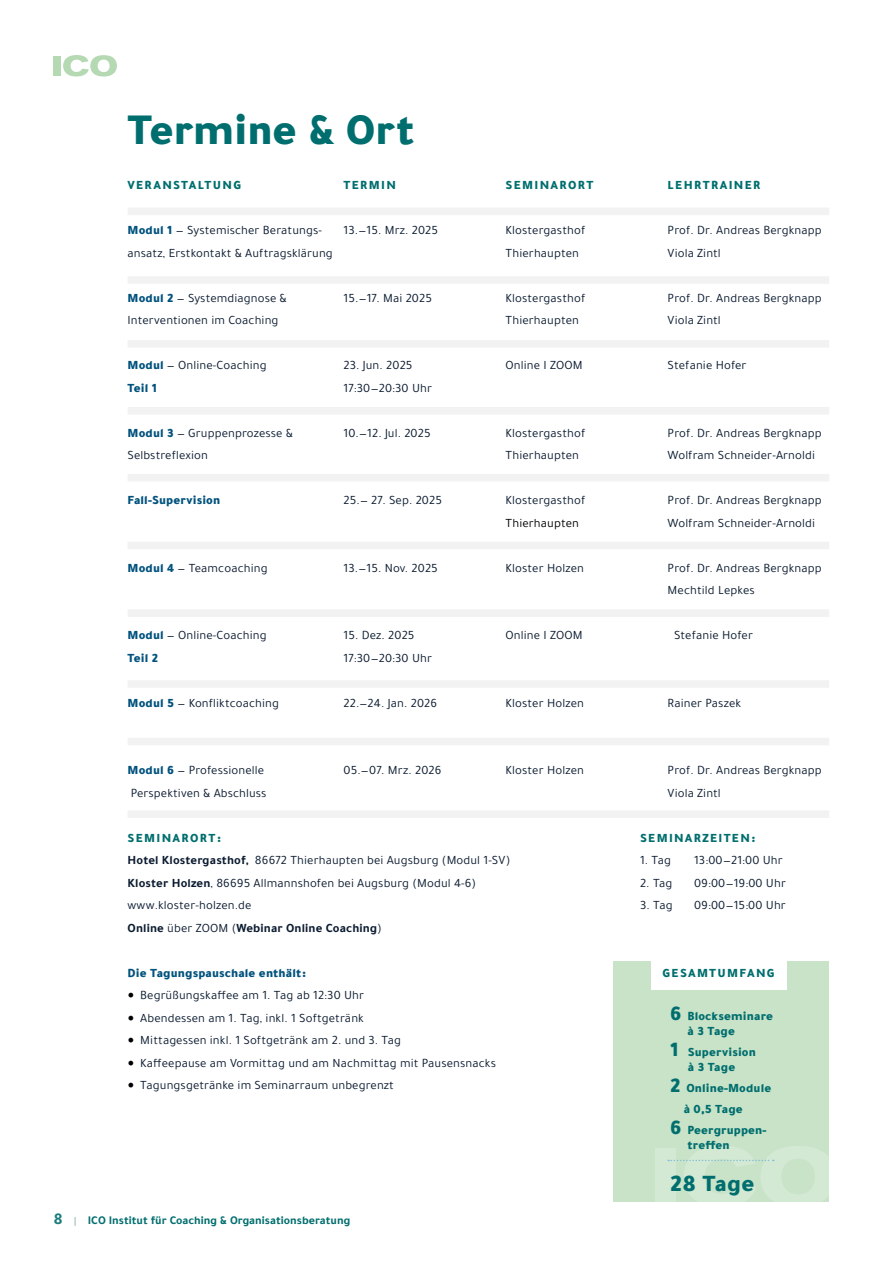
<style>
.page{position:relative;width:893px;height:1263px;background:#fff}
.page>*{position:absolute;margin:0;border:0;box-sizing:border-box;transform-origin:0 0}
.t1{font:900 45px "Tajawal";color:#006e6e}
.t2{font:900 24px "Tajawal";letter-spacing:.01em;color:#006e6e}
.t3{font:12.75px/22.5px "Tajawal";letter-spacing:.01em;color:#0b1b30}
.t4{font:900 12.75px/15px "Tajawal";letter-spacing:.01em;color:#006e6e}
.t5{font:900 12.75px "Tajawal";letter-spacing:.1em;color:#006e6e}
.t6{font:900 12.75px "Tajawal";letter-spacing:.01em;color:#00527d}
.t7{font:900 12.75px "Tajawal";letter-spacing:.05em;color:#006e6e}
.t8{font:12.75px "Tajawal";letter-spacing:.01em;color:#000}
.t9{font:700 12px "Tajawal";color:#006e6e}
.s1{font-weight:900;color:#00527d}
.s2{font-weight:900;color:#006e6e}
.s3{font-weight:700}
.s4{font-family:"Minion Pro";font-size:18px;color:#000}
.s5{font-size:16.5px;color:#1a7d7c}
.s6{font-size:10.5px;color:#a7c8b8}
.s7{font-size:21px}
</style>
<div class="page">
<div style="left:53px;top:56px;width:7px;height:20px;background:#b5d9b3"></div>
<svg style="left:63px;top:55px;width:54px;height:21px"></svg>
<div style="left:613px;top:961px;width:216px;height:240px;background:#c9e3c8"></div>
<div style="left:655px;top:1148px;width:21px;height:53px;background:#d3e9d3"></div>
<div style="left:651px;top:955px;width:135px;height:34px;background:#fff"></div>
<svg style="left:668px;top:1146px;width:161px;height:55px"></svg>
<div style="left:128px;top:208px;width:701px;height:7px;background:#f2f2f2"></div>
<div style="left:128px;top:340px;width:701px;height:8px;background:#f2f2f2"></div>
<div style="left:128px;top:474px;width:701px;height:7px;background:#f2f2f2"></div>
<div style="left:128px;top:542px;width:701px;height:7px;background:#f2f2f2"></div>
<div style="left:128px;top:407px;width:701px;height:7px;background:#f2f2f2"></div>
<div style="left:128px;top:276px;width:701px;height:8px;background:#f2f2f2"></div>
<div style="left:128px;top:609px;width:701px;height:8px;background:#f2f2f2"></div>
<div style="left:128px;top:680px;width:701px;height:8px;background:#f2f2f2"></div>
<div style="left:128px;top:810px;width:701px;height:8px;background:#f2f2f2"></div>
<div style="left:128px;top:738px;width:701px;height:7px;background:#f2f2f2"></div>
<h1 class="t1" style="left:128px;top:91px;width:289px">Termine &amp; Ort</h1>
<p class="t5" style="left:128px;top:174px;width:115px">VERANSTALTUNG</p>
<p class="t7" style="left:344px;top:174px;width:54px">TERMIN</p>
<p class="t5" style="left:506px;top:174px;width:89px">SEMINARORT</p>
<p class="t5" style="left:668px;top:174px;width:94px">LEHRTRAINER</p>
<p class="t3" style="left:128px;top:219px;width:196px"><span class="s1">Modul 1</span> — Systemischer Beratungs-</p>
<p class="t3" style="left:344px;top:219px;width:96px">13.—15. Mrz. 2025</p>
<p class="t3" style="left:506px;top:219px;width:81px">Klostergasthof</p>
<p class="t3" style="left:668px;top:219px;width:156px">Prof. Dr. Andreas Bergknapp</p>
<p class="t3" style="left:128px;top:241px;width:207px">ansatz, Erstkontakt &amp; Auftragsklärung</p>
<p class="t3" style="left:506px;top:241px;width:75px">Thierhaupten</p>
<p class="t3" style="left:668px;top:241px;width:55px">Viola Zintl</p>
<p class="t3" style="left:128px;top:286px;width:161px"><span class="s1">Modul 2</span> — Systemdiagnose &amp;</p>
<p class="t3" style="left:344px;top:286px;width:90px">15.—17. Mai 2025</p>
<p class="t3" style="left:506px;top:286px;width:81px">Klostergasthof</p>
<p class="t3" style="left:668px;top:286px;width:156px">Prof. Dr. Andreas Bergknapp</p>
<p class="t3" style="left:128px;top:309px;width:152px">Interventionen im Coaching</p>
<p class="t3" style="left:506px;top:309px;width:75px">Thierhaupten</p>
<p class="t3" style="left:668px;top:309px;width:55px">Viola Zintl</p>
<p class="t3" style="left:128px;top:354px;width:141px"><span class="s1">Modul</span> — Online-Coaching</p>
<p class="t3" style="left:344px;top:354px;width:70px">23. Jun. 2025</p>
<p class="t3" style="left:506px;top:354px;width:78px">Online I ZOOM</p>
<p class="t3" style="left:668px;top:354px;width:80px">Stefanie Hofer</p>
<p class="t6" style="left:128px;top:376px;width:31px">Teil 1</p>
<p class="t3" style="left:344px;top:376px;width:90px">17:30—20:30 Uhr</p>
<p class="t3" style="left:128px;top:421px;width:167px"><span class="s1">Modul 3</span> — Gruppenprozesse &amp;</p>
<p class="t3" style="left:344px;top:421px;width:89px">10.—12. Jul. 2025</p>
<p class="t3" style="left:506px;top:421px;width:81px">Klostergasthof</p>
<p class="t3" style="left:668px;top:421px;width:156px">Prof. Dr. Andreas Bergknapp</p>
<p class="t3" style="left:128px;top:444px;width:82px">Selbstreflexion</p>
<p class="t3" style="left:506px;top:444px;width:75px">Thierhaupten</p>
<p class="t3" style="left:668px;top:444px;width:149px">Wolfram Schneider-Arnoldi</p>
<p class="t6" style="left:128px;top:489px;width:94px">Fall-Supervision</p>
<p class="t3" style="left:344px;top:489px;width:100px">25.— 27. Sep. 2025</p>
<p class="t3" style="left:506px;top:489px;width:81px">Klostergasthof</p>
<p class="t3" style="left:668px;top:489px;width:156px">Prof. Dr. Andreas Bergknapp</p>
<p class="t8" style="left:506px;top:514px;width:75px">Thierhaupten</p>
<p class="t3" style="left:668px;top:511px;width:149px">Wolfram Schneider-Arnoldi</p>
<p class="t3" style="left:128px;top:556px;width:142px"><span class="s1">Modul 4</span> — Teamcoaching</p>
<p class="t3" style="left:344px;top:556px;width:96px">13.—15. Nov. 2025</p>
<p class="t3" style="left:506px;top:556px;width:80px">Kloster Holzen</p>
<p class="t3" style="left:668px;top:556px;width:156px">Prof. Dr. Andreas Bergknapp<br>Mechtild Lepkes</p>
<p class="t3" style="left:128px;top:624px;width:141px"><span class="s1">Modul</span> — Online-Coaching</p>
<p class="t3" style="left:344px;top:624px;width:72px">15. Dez. 2025</p>
<p class="t3" style="left:506px;top:624px;width:78px">Online I ZOOM</p>
<p class="t3" style="left:674px;top:624px;width:80px">Stefanie Hofer</p>
<p class="t6" style="left:128px;top:646px;width:32px">Teil 2</p>
<p class="t3" style="left:344px;top:646px;width:90px">17:30—20:30 Uhr</p>
<p class="t3" style="left:128px;top:691px;width:153px"><span class="s1">Modul 5</span> — Konfliktcoaching</p>
<p class="t3" style="left:344px;top:691px;width:95px">22.—24. Jan. 2026</p>
<p class="t3" style="left:506px;top:691px;width:80px">Kloster Holzen</p>
<p class="t3" style="left:668px;top:691px;width:75px">Rainer Paszek</p>
<p class="t3" style="left:128px;top:759px;width:138px"><span class="s1">Modul 6</span> — Professionelle</p>
<p class="t3" style="left:344px;top:759px;width:99px">05.—07. Mrz. 2026</p>
<p class="t3" style="left:506px;top:759px;width:80px">Kloster Holzen</p>
<p class="t3" style="left:668px;top:759px;width:156px">Prof. Dr. Andreas Bergknapp</p>
<p class="t3" style="left:131px;top:781px;width:137px">Perspektiven &amp; Abschluss</p>
<p class="t3" style="left:668px;top:781px;width:55px">Viola Zintl</p>
<p class="t3" style="left:128px;top:826px;width:384px"><span class="s2">SEMINARORT:<br></span><span class="s3">Hotel Klostergasthof,</span> 86672 Thierhaupten bei Augsburg (Modul 1-SV)<br><span class="s3">Kloster Holzen</span>, 86695 Allmannshofen bei Augsburg (Modul 4-6) www.kloster-holzen.de<br><span class="s3">Online</span> über ZOOM (<span class="s3">Webinar Online Coaching</span>)</p>
<p class="t6" style="left:128px;top:961px;width:180px">Die Tagungspauschale enthält:</p>
<p class="t3" style="left:128px;top:984px;width:238px"><span class="s4">•</span> Begrüßungskaffee am 1. Tag ab 12:30 Uhr</p>
<p class="t3" style="left:128px;top:1006px;width:238px"><span class="s4">•</span> Abendessen am 1. Tag, inkl. 1 Softgetränk</p>
<p class="t3" style="left:128px;top:1029px;width:275px"><span class="s4">•</span> Mittagessen inkl. 1 Softgetränk am 2. und 3. Tag</p>
<p class="t3" style="left:128px;top:1051px;width:370px"><span class="s4">•</span> Kaffeepause am Vormittag und am Nachmittag mit Pausensnacks</p>
<p class="t3" style="left:128px;top:1074px;width:268px"><span class="s4">•</span> Tagungsgetränke im Seminarraum unbegrenzt</p>
<p class="t9" style="left:54px;top:1211px;width:298px"><span class="s5">8</span> <span class="s6">|</span> ICO Institut für Coaching &amp; Organisationsberatung</p>
<p class="t5" style="left:640px;top:826px;width:117px">SEMINARZEITEN:</p>
<p class="t3" style="left:640px;top:849px;width:33px">1. Tag</p>
<p class="t3" style="left:694px;top:849px;width:90px">13:00—21:00 Uhr</p>
<p class="t3" style="left:640px;top:871px;width:34px">2. Tag</p>
<p class="t3" style="left:694px;top:871px;width:93px">09:00—19:00 Uhr</p>
<p class="t3" style="left:640px;top:894px;width:34px">3. Tag</p>
<p class="t3" style="left:694px;top:894px;width:93px">09:00—15:00 Uhr</p>
<p class="t5" style="left:662px;top:961px;width:114px">GESAMTUMFANG</p>
<p class="t4" style="left:687px;top:1008px;width:87px;text-indent:-17px"><span class="s7">6</span> Blockseminare à 3 Tage</p>
<p class="t4" style="left:670px;top:1044px;width:87px;text-align:center"><span class="s7">1</span> Supervision à 3 Tage</p>
<p class="t4" style="left:670px;top:1080px;width:103px"><span class="s7">2</span> Online-Module</p>
<p class="t7" style="left:684px;top:1098px;width:61px">à 0,5 Tage</p>
<p class="t4" style="left:670px;top:1122px;width:98px"><span class="s7">6</span> Peergruppen-</p>
<p class="t7" style="left:687px;top:1134px;width:44px">treffen</p>
<h2 class="t2" style="left:670px;top:1163px;width:86px">28 Tage</h2>
</div>
